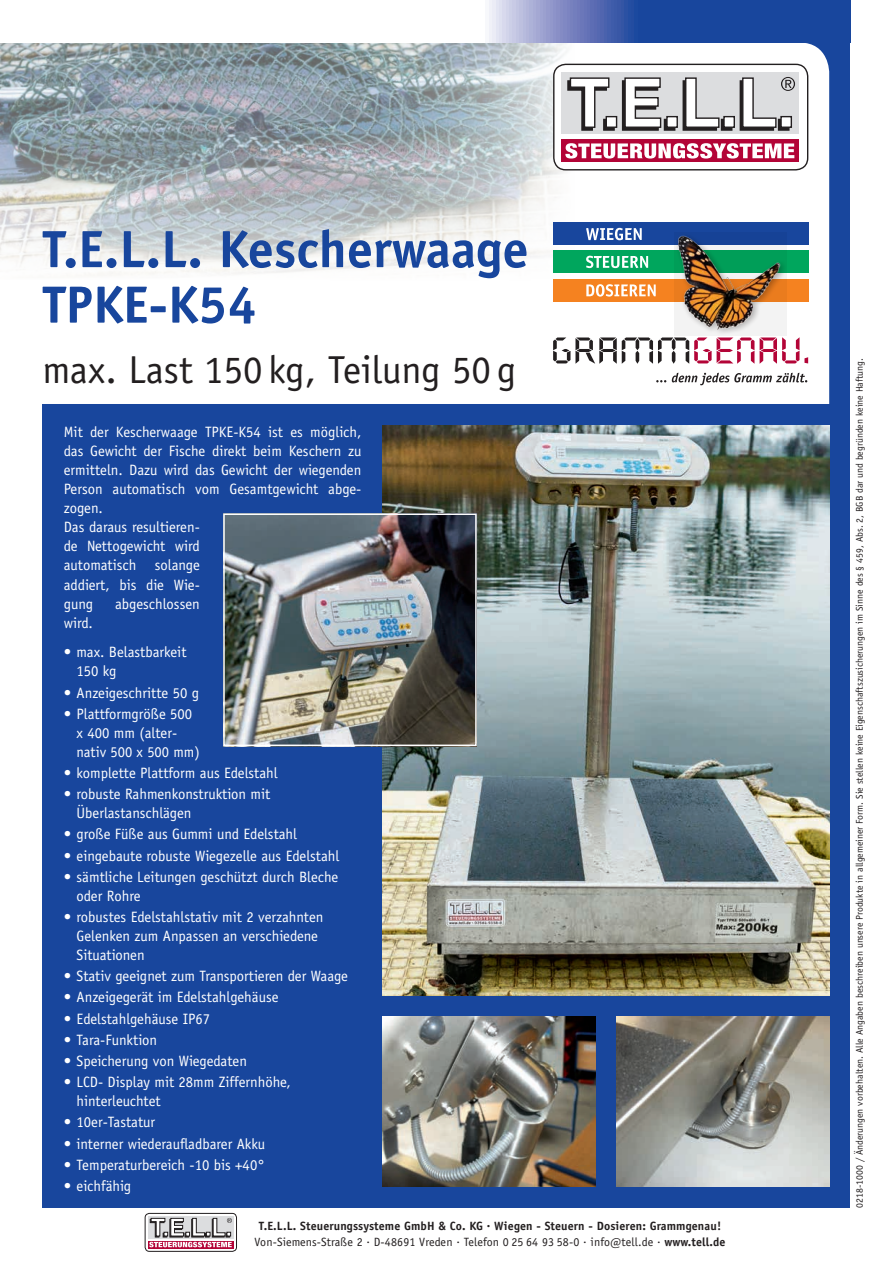
<style>
.page{position:relative;width:893px;height:1263px;background:#fff}
.page>*{position:absolute;margin:0;border:0;box-sizing:border-box;transform-origin:0 0}
.t1{font:700 52.5px/55.5px "Officina Sans";color:#18469d}
.t2{font:39px "Officina Sans";color:#231f20}
.t3{font:15px/19px "Officina Sans";color:#fff}
.t4{font:700 12px/16.5px "Officina Sans";letter-spacing:.01em;color:#231f20;text-align:center}
.t5{font:9.75px "Officina Sans";color:#231f20}
.s1{font-weight:400}
</style>
<div class="page">
<div style="left:43px;top:0;width:807px;height:1208px;background:#18469d"></div>
<div style="left:43px;top:43px;width:786px;height:361px;background:#fff"></div>
<img style="left:0;top:43px;width:574px;height:238px">
<svg style="left:43px;top:0;width:591px;height:43px;background:#e1e4f1"></svg>
<img style="left:383px;top:425px;width:446px;height:570px">
<img style="left:226px;top:516px;width:248px;height:227px">
<div style="left:223px;top:513px;width:254px;height:233px;border:2px solid #fff"></div>
<svg style="left:145px;top:1213px;width:92px;height:38px"></svg>
<div style="left:145px;top:1213px;width:92px;height:38px;border:1px solid #231f20;border-radius:4px"></div>
<svg style="left:148px;top:1216px;width:85px;height:22px"></svg>
<svg style="left:148px;top:1240px;width:85px;height:8px"></svg>
<svg style="left:149px;top:1218px;width:83px;height:29px"></svg>
<div style="left:554px;top:64px;width:254px;height:106px;background:#fff;border-radius:12px"></div>
<div style="left:553px;top:64px;width:255px;height:106px;border:1px solid #231f20;border-radius:12px"></div>
<div style="left:561px;top:72px;width:238px;height:62px;background:#dcdddf"></div>
<div style="left:561px;top:140px;width:238px;height:22px;background:#b30437"></div>
<svg style="left:567px;top:77px;width:228px;height:54px"></svg>
<svg style="left:565px;top:143px;width:229px;height:16px"></svg>
<div style="left:553px;top:279px;width:255px;height:22px;background:#f58220"></div>
<svg style="left:586px;top:284px;width:70px;height:13px"></svg>
<div style="left:553px;top:250px;width:255px;height:23px;background:#00a65d"></div>
<svg style="left:586px;top:256px;width:62px;height:12px"></svg>
<div style="left:553px;top:222px;width:255px;height:23px;background:#18469d"></div>
<svg style="left:586px;top:228px;width:56px;height:12px"></svg>
<div style="left:674px;top:232px;width:113px;height:104px;background:#f3f3f3"></div>
<img style="left:674px;top:232px;width:112px;height:101px">
<svg style="left:553px;top:337px;width:201px;height:27px;background:#c7b6bb"></svg>
<svg style="left:760px;top:337px;width:48px;height:27px"></svg>
<svg style="left:656px;top:373px;width:151px;height:12px;background:#c5c4c4"></svg>
<img style="left:383px;top:1016px;width:212px;height:170px">
<img style="left:617px;top:1016px;width:212px;height:170px">
<h1 class="t1" style="left:43px;top:221px;width:488px">T.E.L.L. Kescherwaage<br>TPKE-K54</h1>
<h2 class="t2" style="left:43px;top:347px;width:475px">max. Last 150 kg, Teilung 50 g</h2>
<p class="t3" style="left:64px;top:422px;width:299px">Mit der Kescherwaage TPKE-K54 ist es möglich, das Gewicht der Fische direkt beim Keschern zu ermitteln. Dazu wird das Gewicht der wiegenden<br>Person automatisch vom Gesamtgewicht abge&shy;zogen.<br>Das daraus resultieren-<br>de Nettogewicht wird<br>automatisch solange<br>addiert, bis die Wie-<br>gung</p>
<p class="t3" style="left:115px;top:594px;width:86px">abgeschlossen</p>
<p class="t3" style="left:64px;top:613px;width:31px">wird.</p>
<p class="t3" style="left:77px;top:643px;width:111px;text-indent:-13px">• max. Belastbarkeit<br>150 kg</p>
<p class="t3" style="left:64px;top:683px;width:137px">• Anzeigeschritte 50 g</p>
<p class="t3" style="left:77px;top:704px;width:125px;text-indent:-13px">• Plattformgröße 500 x 400 mm (alter&shy;nativ 500 x 500 mm)</p>
<p class="t3" style="left:64px;top:763px;width:215px">• komplette Plattform aus Edelstahl</p>
<p class="t3" style="left:77px;top:785px;width:195px;text-indent:-13px">• robuste Rahmenkonstruktion mit<br>Überlastanschlägen</p>
<p class="t3" style="left:64px;top:825px;width:235px">• große Füße aus Gummi und Edelstahl</p>
<p class="t3" style="left:64px;top:846px;width:277px">• eingebaute robuste Wiegezelle aus Edelstahl</p>
<p class="t3" style="left:77px;top:867px;width:263px;text-indent:-13px">• sämtliche Leitungen geschützt durch Bleche oder Rohre</p>
<p class="t3" style="left:77px;top:907px;width:248px;text-indent:-13px">• robustes Edelstahlstativ mit 2 verzahnten<br>Gelenken zum Anpassen an verschiedene<br>Situationen</p>
<p class="t3" style="left:64px;top:967px;width:286px">• Stativ geeignet zum Transportieren der Waage</p>
<p class="t3" style="left:64px;top:988px;width:216px">• Anzeigegerät im Edelstahlgehäuse</p>
<p class="t3" style="left:64px;top:1009px;width:148px">• Edelstahlgehäuse IP67</p>
<p class="t3" style="left:64px;top:1030px;width:95px">• Tara-Funktion</p>
<p class="t3" style="left:64px;top:1051px;width:185px">• Speicherung von Wiegedaten</p>
<p class="t3" style="left:77px;top:1072px;width:216px;text-indent:-13px">• LCD- Display mit 28mm Ziffernhöhe, hinterleuchtet</p>
<p class="t3" style="left:64px;top:1113px;width:93px">• 10er-Tastatur</p>
<p class="t3" style="left:64px;top:1134px;width:203px">• interner wiederaufladbarer Akku</p>
<p class="t3" style="left:64px;top:1155px;width:202px">• Temperaturbereich -10 bis +40°</p>
<p class="t3" style="left:64px;top:1176px;width:69px">• eichfähig</p>
<p class="t4" style="left:255px;top:1217px;width:472px">T.E.L.L. Steuerungssysteme GmbH &amp; Co. KG . Wiegen - Steuern - Dosieren: Grammgenau!<br><span class="s1">Von-Siemens-Straße 2 </span><sup>.</sup> <span class="s1">D-48691 Vreden </span><sup>.</sup> <span class="s1">Telefon 0 25 64 93 58-0 </span><sup>.</sup> <span class="s1">info@tell.de </span><sup>.</sup> www.tell.de</p>
<p class="t5" style="left:854px;top:1208px;width:851px;rotate:-90deg">0218-1000 / Änderungen vorbehalten. Alle Angaben beschreiben unsere Produkte in allgemeiner Form. Sie stellen keine Eigenschaftszusicherungen im Sinne des § 459, Abs. 2, BGB dar und begründen keine Haftung.</p>
</div>
